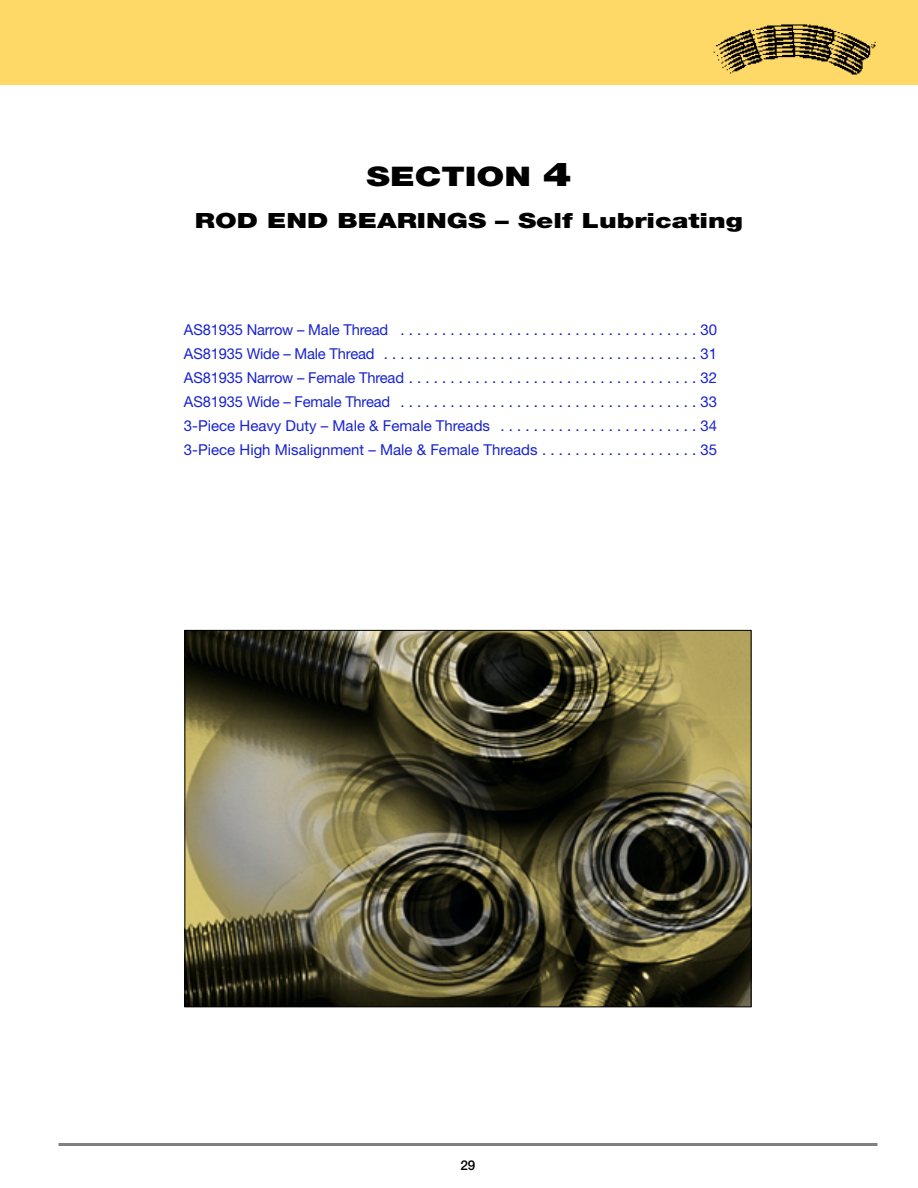
<style>
.page{position:relative;width:918px;height:1188px;background:#fff}
.page>*{position:absolute;margin:0;border:0;box-sizing:border-box;transform-origin:0 0}
.t1{font:900 27px "Helvetica Neue";color:#000;scale:1.3 1}
.t2{font:900 21px "Helvetica Neue";color:#000;scale:1.3 1}
.t3{font:15px/24px "Helvetica Neue";color:#1822cd;text-align:justify}
.t4{font:500 13.5px "Helvetica Neue";color:#000}
.s1{font-size:33px}
</style>
<div class="page">
<div style="left:0;top:0;width:918px;height:85px;background:#ffd968"></div>
<img style="left:713px;top:24px;width:163px;height:51px">
<img style="left:186px;top:632px;width:564px;height:373px">
<hr style="left:58px;top:1143px;width:820px;height:3px;background:#808080">
<h1 class="t1" style="left:367px;top:166px;width:159px">SECTION <span class="s1">4</span></h1>
<h2 class="t2" style="left:195px;top:213px;width:423px">ROD END BEARINGS – Self Lubricating</h2>
<p class="t3" style="left:184px;top:319px;width:535px">AS81935 Narrow – Male Thread . . . . . . . . . . . . . . . . . . . . . . . . . . . . . . . . . . . . 30<br>AS81935 Wide – Male Thread . . . . . . . . . . . . . . . . . . . . . . . . . . . . . . . . . . . . . . 31<br>AS81935 Narrow – Female Thread . . . . . . . . . . . . . . . . . . . . . . . . . . . . . . . . . . . 32<br>AS81935 Wide – Female Thread . . . . . . . . . . . . . . . . . . . . . . . . . . . . . . . . . . . . 33<br>3-Piece Heavy Duty – Male &amp; Female Threads . . . . . . . . . . . . . . . . . . . . . . . . 34<br>3-Piece High Misalignment – Male &amp; Female Threads . . . . . . . . . . . . . . . . . . . 35</p>
<p class="t4" style="left:460px;top:1160px;width:17px">29</p>
</div>
